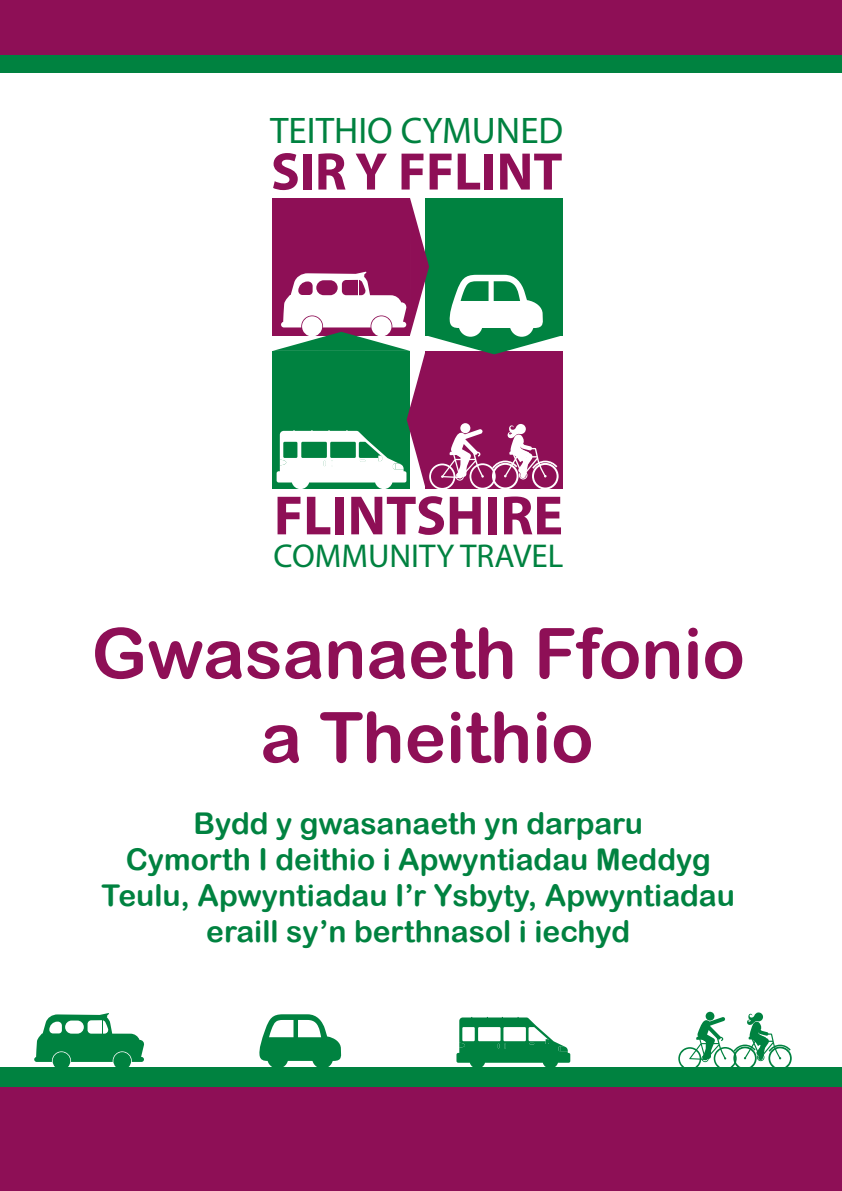
<style>
.page{position:relative;width:842px;height:1191px;background:#fff}
.page>*{position:absolute;margin:0;border:0;box-sizing:border-box;transform-origin:0 0}
.t1{font:70px "Arial Rounded MT Bold";color:#8e0f56}
.t2{font:700 55.6px "Myriad Pro";color:#8e0f56}
.t3{font:700 53.2px "Myriad Pro";color:#8e0f56}
.t4{font:37.2px "Myriad Pro";color:#008240}
.t5{font:33px "Myriad Pro";color:#008240}
.t6{font:30px "Arial Rounded MT Bold";color:#008240}
</style>
<div class="page">
<div style="left:0;top:0;width:842px;height:55px;background:#8e0f56"></div>
<svg style="left:273px;top:198px;width:290px;height:291px"></svg>
<div style="left:0;top:55px;width:842px;height:18px;background:#008240"></div>
<div style="left:0;top:1076px;width:842px;height:115px;background:#8e0f56"></div>
<div style="left:0;top:1066px;width:842px;height:20px;background:#008240"></div>
<svg style="left:456px;top:1017px;width:114px;height:50px"></svg>
<svg style="left:678px;top:1012px;width:114px;height:55px"></svg>
<svg style="left:259px;top:1014px;width:83px;height:47px"></svg>
<div style="left:267px;top:1047px;width:21px;height:21px;background:#008240;border-radius:50%"></div>
<div style="left:312px;top:1047px;width:21px;height:21px;background:#008240;border-radius:50%"></div>
<div style="left:113px;top:1052px;width:18px;height:17px;background:#008240;border-radius:50%"></div>
<div style="left:53px;top:1052px;width:17px;height:17px;background:#008240;border-radius:50%"></div>
<svg style="left:34px;top:1013px;width:110px;height:49px"></svg>
<p class="t4" style="left:270px;top:107px;width:295px">TEITHIO CYMUNED</p>
<p class="t3" style="left:271px;top:137px;width:293px">SIR Y FFLINT</p>
<p class="t2" style="left:274px;top:479px;width:291px">FLINTSHIRE</p>
<p class="t5" style="left:274px;top:535px;width:291px">COMMUNITY TRAVEL</p>
<p class="t1" style="left:92px;top:612px;width:655px">Gwasanaeth Ffonio</p>
<p class="t1" style="left:260px;top:696px;width:335px">a Theithio</p>
<p class="t6" style="left:194px;top:806px;width:451px">Bydd y gwasanaeth yn darparu</p>
<p class="t6" style="left:126px;top:842px;width:586px">Cymorth I deithio i Apwyntiadau Meddyg</p>
<p class="t6" style="left:102px;top:878px;width:635px">Teulu, Apwyntiadau I’r Ysbyty, Apwyntiadau</p>
<p class="t6" style="left:206px;top:914px;width:426px">eraill sy’n berthnasol i iechyd</p>
</div>
